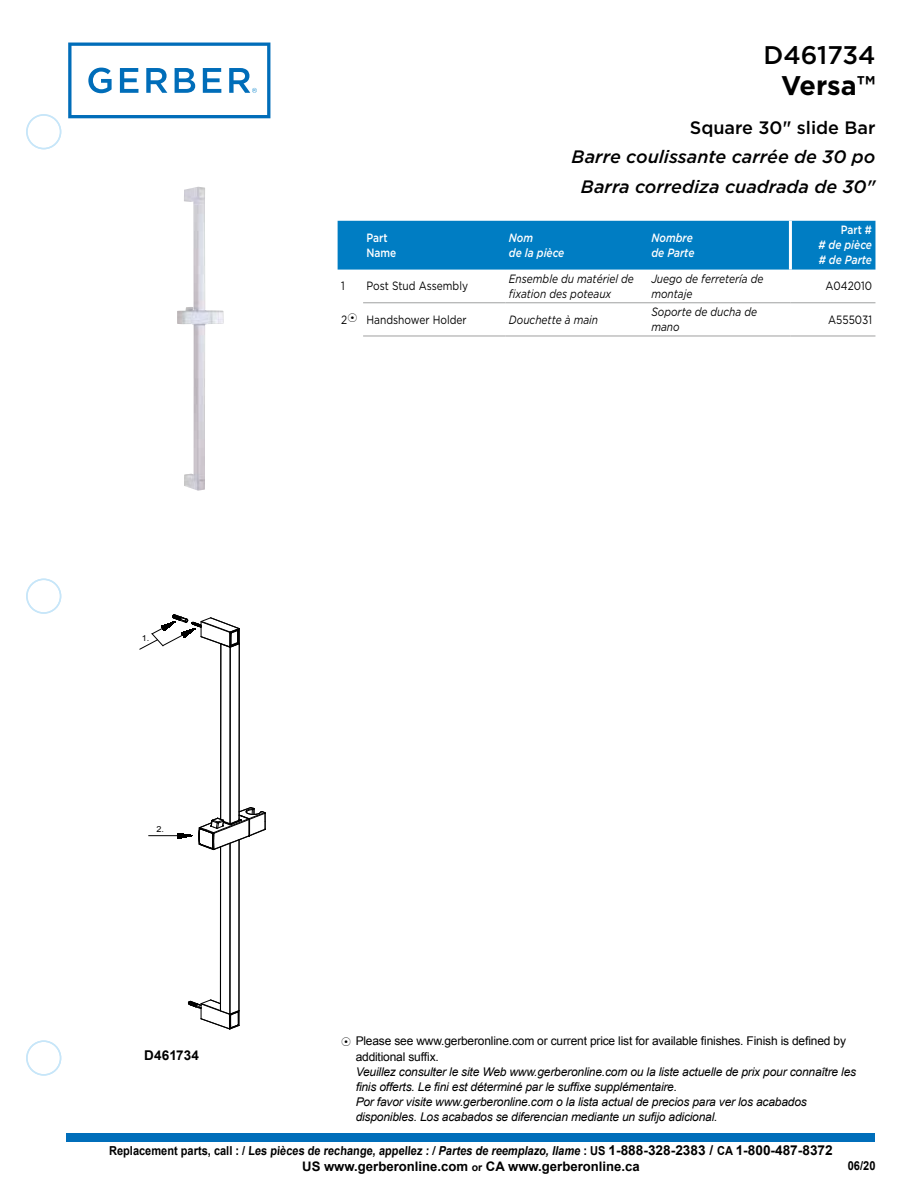
<style>
.page{position:relative;width:918px;height:1188px;background:#fff}
.page>*{position:absolute;margin:0;border:0;box-sizing:border-box;transform-origin:0 0}
.t1{font:700 27px "Gotham";color:#000}
.t2{font:500 25.5px "Gotham";color:#000}
.t3{font:italic 500 18px/29.5px "Gotham";color:#000;text-align:center}
.t4{font:500 18px "Gotham";color:#000}
.t5{font:700 13.5px "Arial";letter-spacing:.01em;color:#000}
.t6{font:700 13.2px "Arial";color:#000}
.t7{font:700 12.3px "Arial";color:#000;scale:.89 1}
.t8{font:italic 12px/15px "Arial";letter-spacing:-.015em;color:#000}
.t9{font:12px/15.6px "Arial";letter-spacing:-.015em;color:#000}
.t10{font:italic 12px/14.4px "Gotham";color:#000;scale:.85 1}
.t11{font:12px "Gotham";color:#000;scale:.85 1}
.t12{font:italic 500 12px/15px "Gotham";color:#fff;scale:.85 1}
.t13{font:500 12px/14.4px "Gotham";color:#fff;scale:.85 1}
.t14{font:8.25px "Arial";color:#000;scale:1.1 1}
.s1{font-style:italic}
.s2{font-size:13.65px}
.s3{font-size:10.5px}
</style>
<div class="page">
<div style="left:26px;top:114px;width:35px;height:35px;border:2px solid #c7e6f9;border-radius:50%"></div>
<div style="left:26px;top:1040px;width:35px;height:36px;border:2px solid #c7e6f9;border-radius:50%"></div>
<div style="left:26px;top:579px;width:35px;height:35px;border:2px solid #c7e6f9;border-radius:50%"></div>
<svg style="left:68px;top:43px;width:202px;height:75px"></svg>
<div style="left:66px;top:1133px;width:809px;height:8px;background:#006eba"></div>
<div style="left:338px;top:221px;width:537px;height:49px;background:#007dc3"></div>
<hr style="left:789px;top:221px;width:3px;height:49px;background:#fff">
<hr style="left:363px;top:302px;width:143px;height:1px;background:#9fa0a0">
<hr style="left:506px;top:302px;width:142px;height:1px;background:#9fa0a0">
<hr style="left:648px;top:302px;width:142px;height:1px;background:#9fa0a0">
<hr style="left:790px;top:302px;width:85px;height:1px;background:#9fa0a0">
<hr style="left:363px;top:336px;width:143px;height:1px;background:#9fa0a0">
<hr style="left:506px;top:336px;width:142px;height:1px;background:#9fa0a0">
<hr style="left:648px;top:336px;width:142px;height:1px;background:#9fa0a0">
<hr style="left:790px;top:336px;width:85px;height:1px;background:#9fa0a0">
<hr style="left:229px;top:843px;width:1px;height:171px;background:#000">
<hr style="left:230px;top:647px;width:1px;height:177px;background:#000">
<hr style="left:230px;top:843px;width:1px;height:171px;background:#000">
<hr style="left:220px;top:644px;width:1px;height:175px;background:#000">
<hr style="left:220px;top:847px;width:1px;height:164px;background:#000">
<hr style="left:239px;top:644px;width:1px;height:176px;background:#000">
<hr style="left:239px;top:840px;width:1px;height:171px;background:#000">
<svg style="left:188px;top:999px;width:52px;height:31px"></svg>
<hr style="left:149px;top:835px;width:35px;height:1px;background:#000">
<svg style="left:177px;top:807px;width:89px;height:43px"></svg>
<svg style="left:139px;top:614px;width:101px;height:36px"></svg>
<img style="left:177px;top:187px;width:47px;height:304px">
<h2 class="t2" style="left:764px;top:41px;width:113px">D461734</h2>
<h1 class="t1" style="left:781px;top:70px;width:96px">Versa™</h1>
<h3 class="t4" style="left:690px;top:117px;width:187px">Square 30" slide Bar</h3>
<h3 class="t3" style="left:572px;top:142px;width:305px">Barre coulissante carrée de 30 po<br>Barra corrediza cuadrada de 30"</h3>
<p class="t13" style="left:367px;top:230px;width:37px">Part<br>Name</p>
<p class="t12" style="left:509px;top:230px;width:67px">Nom<br>de la pièce</p>
<p class="t12" style="left:651px;top:230px;width:52px">Nombre de Parte</p>
<p class="t13" style="left:841px;top:223px;width:38px">Part #</p>
<p class="t12" style="left:818px;top:238px;width:65px"># de pièce # de Parte</p>
<p class="t14" style="left:142px;top:632px;width:8px">1.</p>
<p class="t14" style="left:156px;top:824px;width:8px">2.</p>
<p class="t5" style="left:144px;top:1046px;width:56px">D461734</p>
<p class="t11" style="left:341px;top:279px;width:6px">1</p>
<p class="t11" style="left:367px;top:279px;width:121px">Post Stud Assembly</p>
<p class="t10" style="left:509px;top:272px;width:149px">Ensemble du matériel de fixation des poteaux</p>
<p class="t10" style="left:651px;top:272px;width:134px">Juego de ferretería de montaje</p>
<p class="t11" style="left:826px;top:279px;width:56px">A042010</p>
<p class="t11" style="left:341px;top:313px;width:9px">2</p>
<p class="t11" style="left:367px;top:313px;width:119px">Handshower Holder</p>
<p class="t10" style="left:509px;top:312px;width:106px">Douchette à main</p>
<p class="t10" style="left:651px;top:305px;width:126px">Soporte de ducha de mano</p>
<p class="t11" style="left:828px;top:313px;width:53px">A555031</p>
<p class="t9" style="left:356px;top:1034px;width:492px">Please see www.gerberonline.com or current price list for available finishes. Finish is defined by additional suffix.</p>
<p class="t8" style="left:356px;top:1065px;width:502px">Veuillez consulter le site Web www.gerberonline.com ou la liste actuelle de prix pour connaître les finis offerts. Le fini est déterminé par le suffixe supplémentaire.<br>Por favor visite www.gerberonline.com o la lista actual de precios para ver los acabados disponibles. Los acabados se diferencian mediante un sufijo adicional.</p>
<p class="t7" style="left:109px;top:1143px;width:815px">Replacement parts, call : / Les pièces de rechange, appellez : / <span class="s1">Partes de reemplazo, llame</span> : US <span class="s2">1-888-328-2383 /</span> CA <span class="s2">1-800-487-8372</span></p>
<p class="t6" style="left:302px;top:1158px;width:339px">US www.gerberonline.com <span class="s3">or</span> CA www.gerberonline.ca</p>
<p class="t7" style="left:848px;top:1158px;width:33px">06/20</p>
</div>
